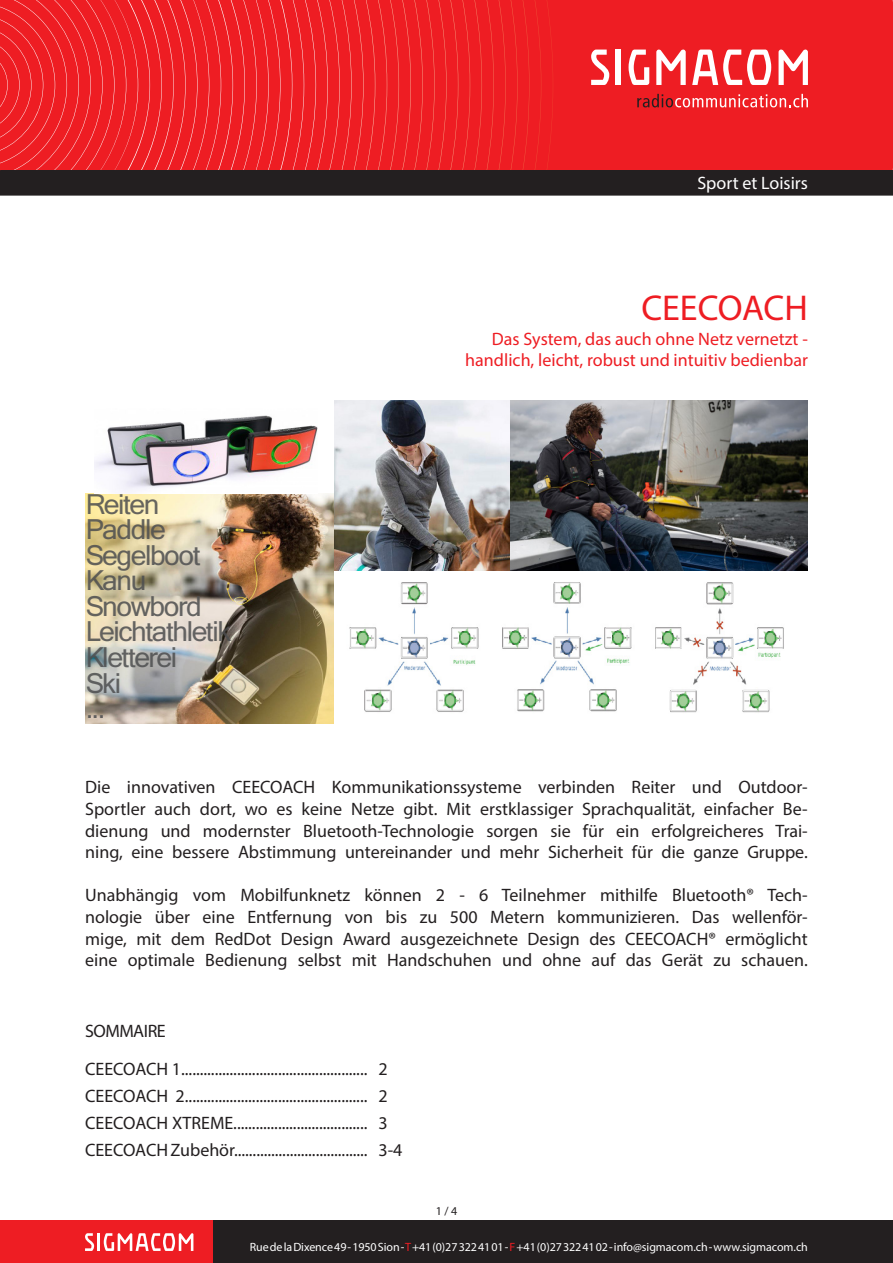
<style>
.page{position:relative;width:893px;height:1263px;background:#fff}
.page>*{position:absolute;margin:0;border:0;box-sizing:border-box;transform-origin:0 0}
.t1{font:36px "Myriad Pro";color:#ee1d23}
.t2{font:27px/25.5px "Kartika";letter-spacing:-.05em;color:#4d4e4f}
.t3{font:18px/21.6px "Myriad Pro";color:#231f20;text-align:justify}
.t4{font:18px "Myriad Pro";color:#ee1d23}
.t5{font:18px "Myriad Pro";color:#fff}
.t6{font:18px "Myriad Pro";letter-spacing:-.025em;color:#231f20}
.t7{font:12px "Myriad Pro";letter-spacing:-.005em;color:#fff}
.t8{font:12px "Myriad Pro";color:#231f20}
.s1{color:#ee1d23}
</style>
<div class="page">
<div style="left:0;top:0;width:893px;height:170px;background:#ee1d23"></div>
<svg style="left:535px;top:1px;width:6px;height:168px"></svg>
<svg style="left:547px;top:2px;width:6px;height:166px"></svg>
<svg style="left:0;top:0;width:529px;height:170px"></svg>
<div style="left:0;top:1220px;width:214px;height:43px;background:#ee1d23"></div>
<div style="left:214px;top:1220px;width:679px;height:43px;background:#231f20"></div>
<hr style="left:97px;top:1233px;width:3px;height:18px;background:#fff">
<svg style="left:85px;top:1233px;width:9px;height:18px"></svg>
<svg style="left:104px;top:1233px;width:89px;height:18px"></svg>
<div style="left:1px;top:171px;width:891px;height:24px;background:#231f20"></div>
<div style="left:0;top:170px;width:893px;height:26px;border:2px solid #231f20"></div>
<svg style="left:637px;top:94px;width:171px;height:13px"></svg>
<svg style="left:629px;top:50px;width:20px;height:35px"></svg>
<svg style="left:656px;top:49px;width:30px;height:36px"></svg>
<svg style="left:778px;top:49px;width:30px;height:36px"></svg>
<div style="left:615px;top:50px;width:6px;height:35px;background:#fff"></div>
<svg style="left:591px;top:50px;width:18px;height:35px"></svg>
<svg style="left:692px;top:50px;width:79px;height:35px"></svg>
<img style="left:85px;top:493px;width:250px;height:231px">
<img style="left:335px;top:401px;width:473px;height:312px">
<img style="left:94px;top:415px;width:224px;height:77px">
<p class="t5" style="left:697px;top:172px;width:112px">Sport et Loisirs</p>
<h2 class="t2" style="left:85px;top:494px;width:148px">Reiten<br>Paddle<br>Segelboot<br>Kanu<br>Snowbord<br>Leichtathletik<br>Kletterei<br>Ski<br>...</h2>
<p class="t1" style="left:641px;top:285px;width:168px">CEECOACH</p>
<p class="t4" style="left:492px;top:328px;width:317px">Das System, das auch ohne Netz vernetzt -</p>
<p class="t4" style="left:465px;top:349px;width:344px">handlich, leicht, robust und intuitiv bedienbar</p>
<p class="t3" style="left:85px;top:776px;width:724px">Die innovativen CEECOACH Kommunikationssysteme verbinden Reiter und Outdoor-Sportler auch dort, wo es keine Netze gibt. Mit erstklassiger Sprachqualität, einfacher Be&shy;dienung und modernster Bluetooth-Technologie sorgen sie für ein erfolgreicheres Trai&shy;ning, eine bessere Abstimmung untereinander und mehr Sicherheit für die ganze Gruppe.</p>
<p class="t3" style="left:85px;top:884px;width:724px">Unabhängig vom Mobilfunknetz können 2 - 6 Teilnehmer mithilfe Bluetooth® Tech&shy;nologie über eine Entfernung von bis zu 500 Metern kommunizieren. Das wellenför&shy;mige, mit dem RedDot Design Award ausgezeichnete Design des CEECOACH® ermöglicht eine optimale Bedienung selbst mit Handschuhen und ohne auf das Gerät zu schauen.</p>
<p class="t6" style="left:85px;top:1019px;width:82px">SOMMAIRE</p>
<p class="t3" style="left:85px;top:1058px;width:284px">CEECOACH 1..................................................</p>
<p class="t3" style="left:85px;top:1085px;width:284px">CEECOACH 2.................................................</p>
<p class="t3" style="left:85px;top:1112px;width:284px">CEECOACH XTREME....................................</p>
<p class="t3" style="left:85px;top:1139px;width:284px">CEECOACH Zubehör....................................</p>
<p class="t3" style="left:378px;top:1058px;width:11px">2</p>
<p class="t3" style="left:378px;top:1085px;width:11px">2</p>
<p class="t3" style="left:378px;top:1112px;width:11px">3</p>
<p class="t3" style="left:378px;top:1139px;width:25px">3-4</p>
<p class="t8" style="left:436px;top:1203px;width:23px">1 / 4</p>
<p class="t7" style="left:250px;top:1239px;width:560px">Rue de la Dixence 49 - 1950 Sion - <span class="s1">T</span> +41 (0)27 322 41 01 - <span class="s1">F</span> +41 (0)27 322 41 02 - info@sigmacom.ch - www.sigmacom.ch</p>
</div>
